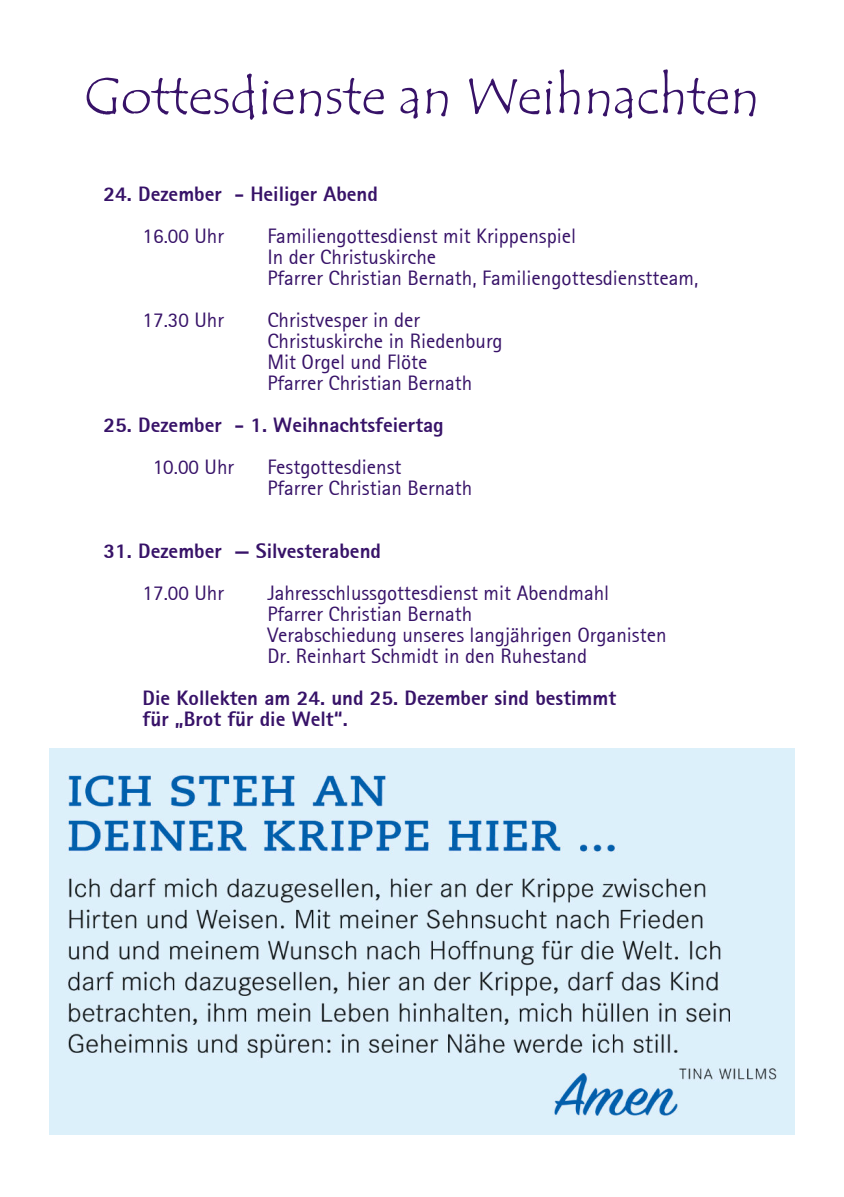
<style>
.page{position:relative;width:844px;height:1197px;background:#fff}
.page>*{position:absolute;margin:0;border:0;box-sizing:border-box;transform-origin:0 0}
.t1{font:52.5px "Tempus Sans ITC";color:#371268}
.t2{font:21px "Rotis Sans Serif 55";color:#371268}
.t3{font:21px "Rotis Sans Serif Extra Bold 75";color:#371268}
</style>
<div class="page">
<img style="left:50px;top:748px;width:744px;height:386px">
<p class="t1" style="left:84px;top:67px;width:676px">Gottesdienste an Weihnachten</p>
<p class="t3" style="left:104px;top:185px;width:276px">24. Dezember - Heiliger Abend</p>
<p class="t2" style="left:143px;top:227px;width:83px">16.00 Uhr</p>
<p class="t2" style="left:267px;top:227px;width:310px">Familiengottesdienst mit Krippenspiel</p>
<p class="t2" style="left:267px;top:248px;width:170px">In der Christuskirche</p>
<p class="t2" style="left:267px;top:269px;width:432px">Pfarrer Christian Bernath, Familiengottesdienstteam,</p>
<p class="t2" style="left:143px;top:311px;width:83px">17.30 Uhr</p>
<p class="t2" style="left:267px;top:311px;width:154px">Christvesper in der</p>
<p class="t2" style="left:267px;top:332px;width:237px">Christuskirche in Riedenburg</p>
<p class="t2" style="left:267px;top:353px;width:162px">Mit Orgel und Flöte</p>
<p class="t2" style="left:267px;top:374px;width:206px">Pfarrer Christian Bernath</p>
<p class="t3" style="left:104px;top:416px;width:341px">25. Dezember - 1. Weihnachtsfeiertag</p>
<p class="t2" style="left:153px;top:458px;width:83px">10.00 Uhr</p>
<p class="t2" style="left:267px;top:458px;width:136px">Festgottesdienst</p>
<p class="t2" style="left:267px;top:479px;width:206px">Pfarrer Christian Bernath</p>
<p class="t3" style="left:104px;top:542px;width:279px">31. Dezember — Silvesterabend</p>
<p class="t2" style="left:143px;top:584px;width:83px">17.00 Uhr</p>
<p class="t2" style="left:267px;top:584px;width:343px">Jahresschlussgottesdienst mit Abendmahl</p>
<p class="t2" style="left:267px;top:605px;width:206px">Pfarrer Christian Bernath</p>
<p class="t2" style="left:267px;top:626px;width:400px">Verabschiedung unseres langjährigen Organisten</p>
<p class="t2" style="left:267px;top:647px;width:321px">Dr. Reinhart Schmidt in den Ruhestand</p>
<p class="t3" style="left:143px;top:689px;width:475px">Die Kollekten am 24. und 25. Dezember sind bestimmt</p>
<p class="t3" style="left:143px;top:710px;width:206px">für „Brot für die Welt“.</p>
</div>
